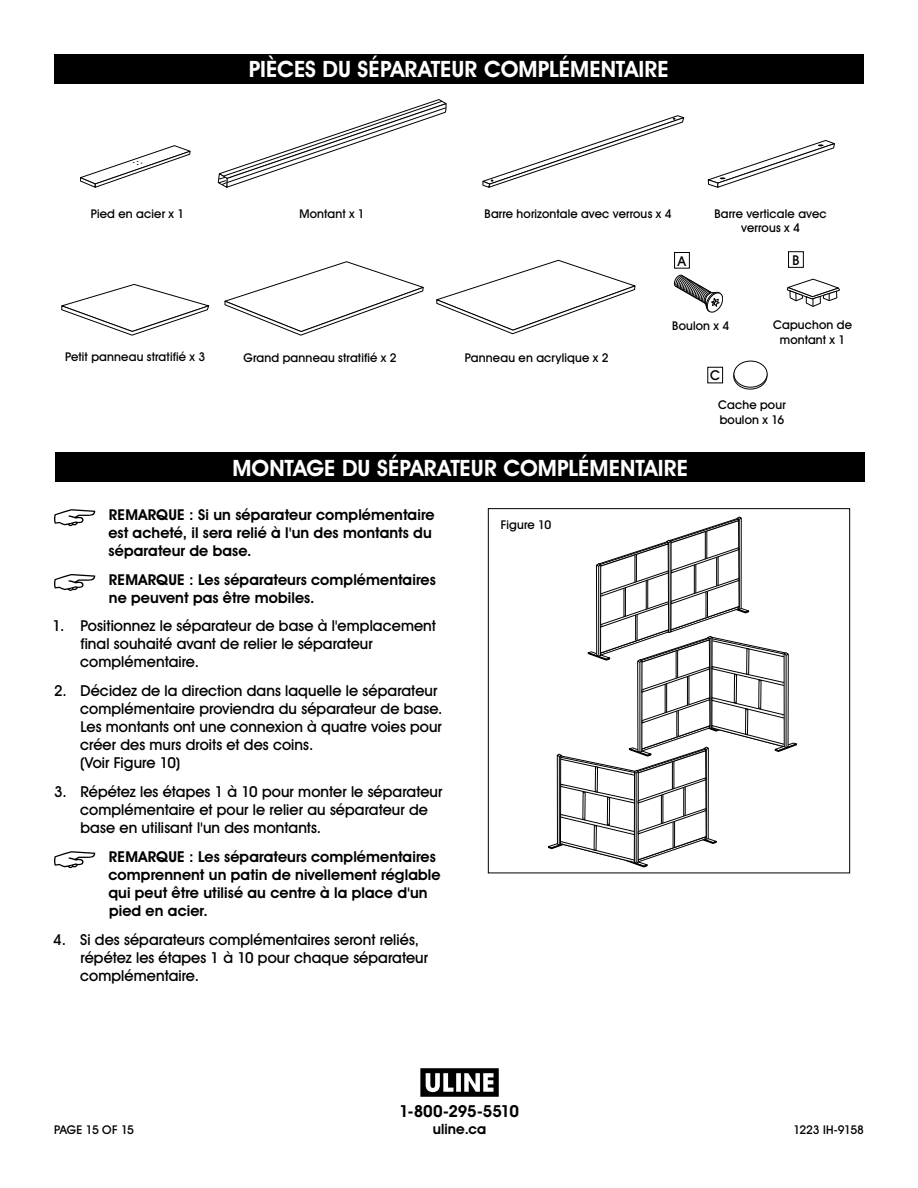
<style>
.page{position:relative;width:918px;height:1188px;background:#fff}
.page>*{position:absolute;margin:0;border:0;box-sizing:border-box;transform-origin:0 0}
.t1{font:700 22.5px "Uline Two Knine";letter-spacing:.005em;color:#fff}
.t2{font:700 16.5px "Uline Two Knine";letter-spacing:-.015em;color:#000}
.t3{font:15px/18px "Uline Two Knine";letter-spacing:.005em;color:#000}
.t4{font:700 15px/18px "Uline Two Knine";letter-spacing:.005em;color:#000}
.t5{font:700 14.25px "Uline Two Knine";letter-spacing:.01em;color:#000}
.t6{font:13.5px "Uline Two Knine";color:#000}
.t7{font:12px/14.4px "Uline Two Knine";letter-spacing:.015em;color:#000;text-align:center}
.t8{font:12px "Uline Two Knine";letter-spacing:-.02em;color:#000}
</style>
<div class="page">
<svg style="left:54px;top:509px;width:41px;height:17px"></svg>
<svg style="left:54px;top:574px;width:41px;height:17px"></svg>
<svg style="left:54px;top:851px;width:41px;height:17px"></svg>
<svg style="left:548px;top:517px;width:249px;height:350px"></svg>
<div style="left:488px;top:508px;width:362px;height:365px;border:1px solid #000"></div>
<svg style="left:420px;top:1068px;width:79px;height:29px"></svg>
<div style="left:55px;top:452px;width:810px;height:30px;background:#000"></div>
<svg style="left:436px;top:260px;width:199px;height:74px"></svg>
<svg style="left:80px;top:145px;width:110px;height:43px"></svg>
<svg style="left:483px;top:115px;width:202px;height:73px"></svg>
<svg style="left:225px;top:261px;width:199px;height:75px"></svg>
<svg style="left:61px;top:284px;width:148px;height:52px"></svg>
<svg style="left:218px;top:99px;width:228px;height:89px"></svg>
<svg style="left:787px;top:279px;width:53px;height:28px"></svg>
<svg style="left:734px;top:363px;width:33px;height:26px"></svg>
<div style="left:733px;top:362px;width:34px;height:27px;border:1px solid #000;border-radius:50%"></div>
<div style="left:734px;top:361px;width:33px;height:26px;background:#fff;border-radius:50%"></div>
<div style="left:733px;top:361px;width:35px;height:27px;border:1px solid #000;border-radius:50%"></div>
<svg style="left:707px;top:140px;width:128px;height:48px"></svg>
<svg style="left:674px;top:275px;width:49px;height:37px"></svg>
<div style="left:674px;top:252px;width:16px;height:17px;border:1px solid #000"></div>
<div style="left:788px;top:251px;width:16px;height:17px;border:1px solid #000"></div>
<div style="left:707px;top:367px;width:16px;height:16px;border:1px solid #000"></div>
<div style="left:54px;top:54px;width:810px;height:30px;background:#000"></div>
<h1 class="t1" style="left:249px;top:56px;width:422px">PIÈCES DU SÉPARATEUR COMPLÉMENTAIRE</h1>
<p class="t7" style="left:91px;top:206px;width:95px">Pied en acier x 1</p>
<p class="t7" style="left:714px;top:206px;width:114px">Barre verticale avec verrous x 4</p>
<p class="t7" style="left:299px;top:206px;width:67px">Montant x 1</p>
<p class="t7" style="left:485px;top:206px;width:188px">Barre horizontale avec verrous x 4</p>
<p class="t6" style="left:678px;top:252px;width:10px">A</p>
<p class="t6" style="left:792px;top:252px;width:8px">B</p>
<p class="t7" style="left:65px;top:349px;width:142px">Petit panneau stratifié x 3</p>
<p class="t7" style="left:244px;top:350px;width:155px">Grand panneau stratifié x 2</p>
<p class="t7" style="left:465px;top:350px;width:145px">Panneau en acrylique x 2</p>
<p class="t7" style="left:672px;top:319px;width:59px">Boulon x 4</p>
<p class="t6" style="left:710px;top:367px;width:12px">C</p>
<p class="t7" style="left:773px;top:318px;width:81px">Capuchon de montant x 1</p>
<p class="t7" style="left:718px;top:398px;width:69px;text-align:left">Cache pour boulon x 16</p>
<h1 class="t1" style="left:232px;top:454px;width:457px">MONTAGE DU SÉPARATEUR COMPLÉMENTAIRE</h1>
<p class="t4" style="left:108px;top:505px;width:328px">REMARQUE : Si un séparateur complémentaire est acheté, il sera relié à l'un des montants du séparateur de base.</p>
<p class="t4" style="left:109px;top:570px;width:328px">REMARQUE : Les séparateurs complémentaires ne peuvent pas être mobiles.</p>
<p class="t3" style="left:80px;top:617px;width:357px;text-indent:-28px">1. Positionnez le séparateur de base à l'emplacement final souhaité avant de relier le séparateur complémentaire.</p>
<p class="t3" style="left:80px;top:682px;width:364px;text-indent:-26px">2. Décidez de la direction dans laquelle le séparateur complémentaire proviendra du séparateur de base.<br>Les montants ont une connexion à quatre voies pour créer des murs droits et des coins.<br>(Voir Figure 10)</p>
<p class="t3" style="left:80px;top:783px;width:364px;text-indent:-26px">3. Répétez les étapes 1 à 10 pour monter le séparateur complémentaire et pour le relier au séparateur de base en utilisant l'un des montants.</p>
<p class="t4" style="left:108px;top:847px;width:334px">REMARQUE : Les séparateurs complémentaires comprennent un patin de nivellement réglable qui peut être utilisé au centre à la place d'un pied en acier.</p>
<p class="t3" style="left:80px;top:930px;width:350px;text-indent:-27px">4. Si des séparateurs complémentaires seront reliés, répétez les étapes 1 à 10 pour chaque séparateur complémentaire.</p>
<p class="t7" style="left:501px;top:518px;width:52px">Figure 10</p>
<p class="t2" style="left:399px;top:1101px;width:121px">1-800-295-5510</p>
<p class="t5" style="left:433px;top:1120px;width:55px">uline.ca</p>
<p class="t8" style="left:54px;top:1122px;width:82px">PAGE 15 OF 15</p>
<p class="t8" style="left:793px;top:1122px;width:72px">1223 IH-9158</p>
</div>
